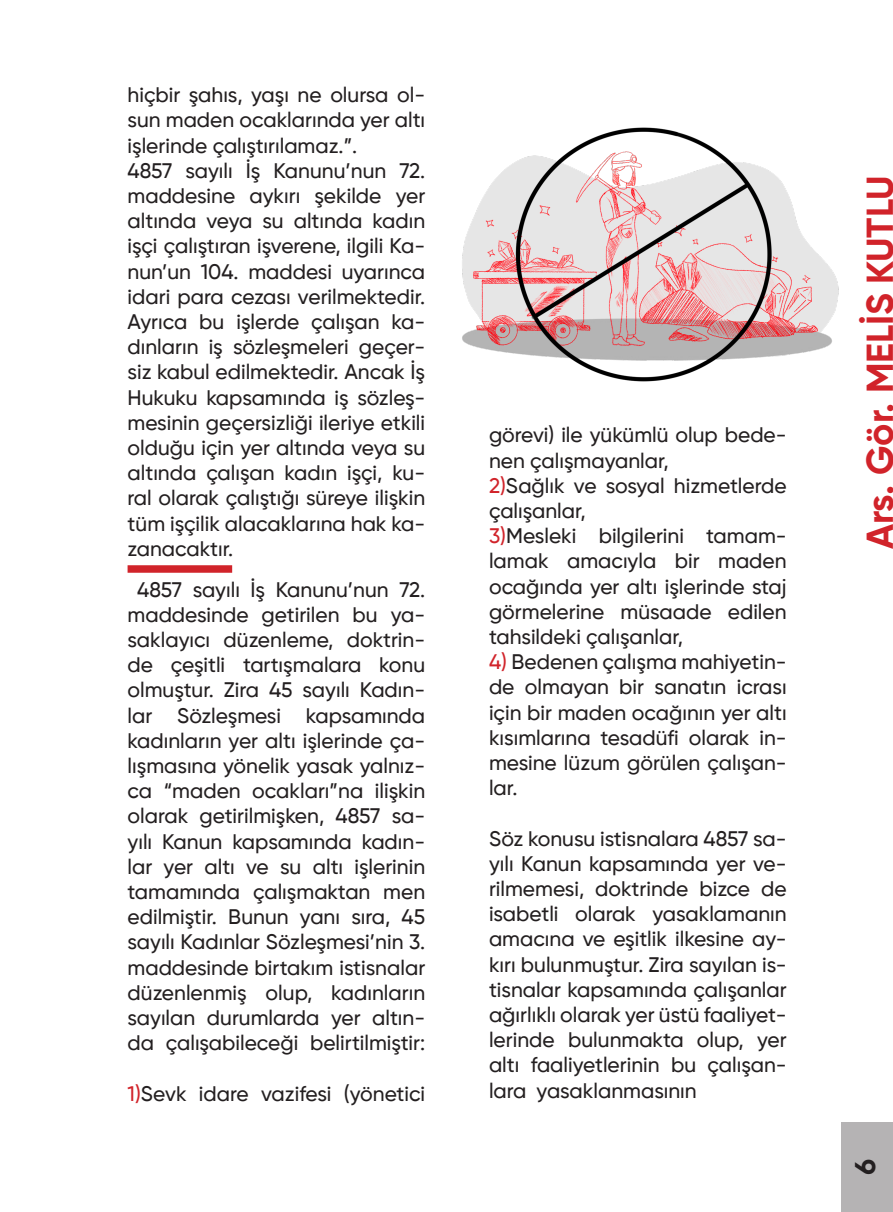
<style>
.page{position:relative;width:893px;height:1212px;background:#fff}
.page>*{position:absolute;margin:0;border:0;box-sizing:border-box;transform-origin:0 0}
.t1{font:700 37.5px "Gilroy";color:#d1232a}
.t2{font:700 28.5px "Gilroy";color:#231f20}
.t3{font:500 21px/25.2px "Gilroy";color:#231f20;text-align:justify}
.s1{color:#d1232a}
.s2{color:#fff}
</style>
<div class="page">
<div style="left:841px;top:1123px;width:52px;height:89px;background:#b5b3b4"></div>
<img style="left:462px;top:127px;width:377px;height:255px">
<div style="left:128px;top:565px;width:104px;height:8px;background:#d1232a"></div>
<p class="t3" style="left:128px;top:82px;width:299px">hiçbir şahıs, yaşı ne olursa ol&shy;sun maden ocaklarında yer altı işlerinde çalıştırılamaz.”.</p>
<p class="t3" style="left:128px;top:158px;width:299px">4857 sayılı İş Kanunu’nun 72. maddesine aykırı şekilde yer altında veya su altında kadın işçi çalıştıran işverene, ilgili Ka&shy;nun’un 104. maddesi uyarınca idari para cezası verilmektedir.<br>Ayrıca bu işlerde çalışan ka&shy;dınların iş sözleşmeleri geçer&shy;siz kabul edilmektedir. Ancak İş Hukuku kapsamında iş sözleş&shy;mesinin geçersizliği ileriye etkili olduğu için yer altında veya su altında çalışan kadın işçi, ku&shy;ral olarak çalıştığı süreye ilişkin tüm işçilik alacaklarına hak ka&shy;zanacaktır.</p>
<p class="t3" style="left:128px;top:576px;width:299px;text-align:center">4857 sayılı İş Kanunu’nun 72. maddesinde getirilen bu ya&shy;saklayıcı düzenleme, doktrin&shy;de çeşitli tartışmalara konu olmuştur. Zira 45 sayılı Kadın&shy;lar Sözleşmesi kapsamında kadınların yer altı işlerinde ça&shy;lışmasına yönelik yasak yalnız&shy;ca “maden ocakları”na ilişkin olarak getirilmişken, 4857 sa&shy;yılı Kanun kapsamında kadın&shy;lar yer altı ve su altı işlerinin tamamında çalışmaktan men edilmiştir. Bunun yanı sıra, 45 sayılı Kadınlar Sözleşmesi’nin 3. maddesinde birtakım istisnalar düzenlenmiş olup, kadınların sayılan durumlarda yer altın&shy;da çalışabileceği belirtilmiştir:</p>
<p class="t3" style="left:128px;top:1080px;width:299px"><span class="s1">1)</span>Sevk idare vazifesi (yönetici</p>
<p class="t3" style="left:489px;top:422px;width:299px">görevi) ile yükümlü olup bede&shy;nen çalışmayanlar,</p>
<p class="t3" style="left:489px;top:473px;width:299px"><span class="s1">2)</span>Sağlık ve sosyal hizmetlerde çalışanlar,</p>
<p class="t3" style="left:489px;top:523px;width:299px"><span class="s1">3)</span>Mesleki bilgilerini tamam&shy;lamak amacıyla bir maden ocağında yer altı işlerinde staj görmelerine müsaade edilen tahsildeki çalışanlar,</p>
<p class="t3" style="left:489px;top:649px;width:299px"><span class="s1">4)</span> Bedenen çalışma mahiyetin&shy;de olmayan bir sanatın icrası için bir maden ocağının yer altı kısımlarına tesadüfi olarak in&shy;mesine lüzum görülen çalışan&shy;lar.</p>
<p class="t3" style="left:489px;top:825px;width:299px">Söz konusu istisnalara 4857 sa&shy;yılı Kanun kapsamında yer ve&shy;rilmemesi, doktrinde bizce de isabetli olarak yasaklamanın amacına ve eşitlik ilkesine ay&shy;kırı bulunmuştur. Zira sayılan is&shy;tisnalar kapsamında çalışanlar ağırlıklı olarak yer üstü faaliyet&shy;lerinde bulunmakta olup, yer altı faaliyetlerinin bu çalışan&shy;lara yasaklanmasının <span class="s2">haklı bir</span></p>
<p class="t1" style="left:857px;top:549px;width:376px;rotate:-90deg">Arş. Gör. MELİS KUTLU</p>
<h2 class="t2" style="left:883px;top:1159px;width:17px;rotate:90deg">9</h2>
</div>
